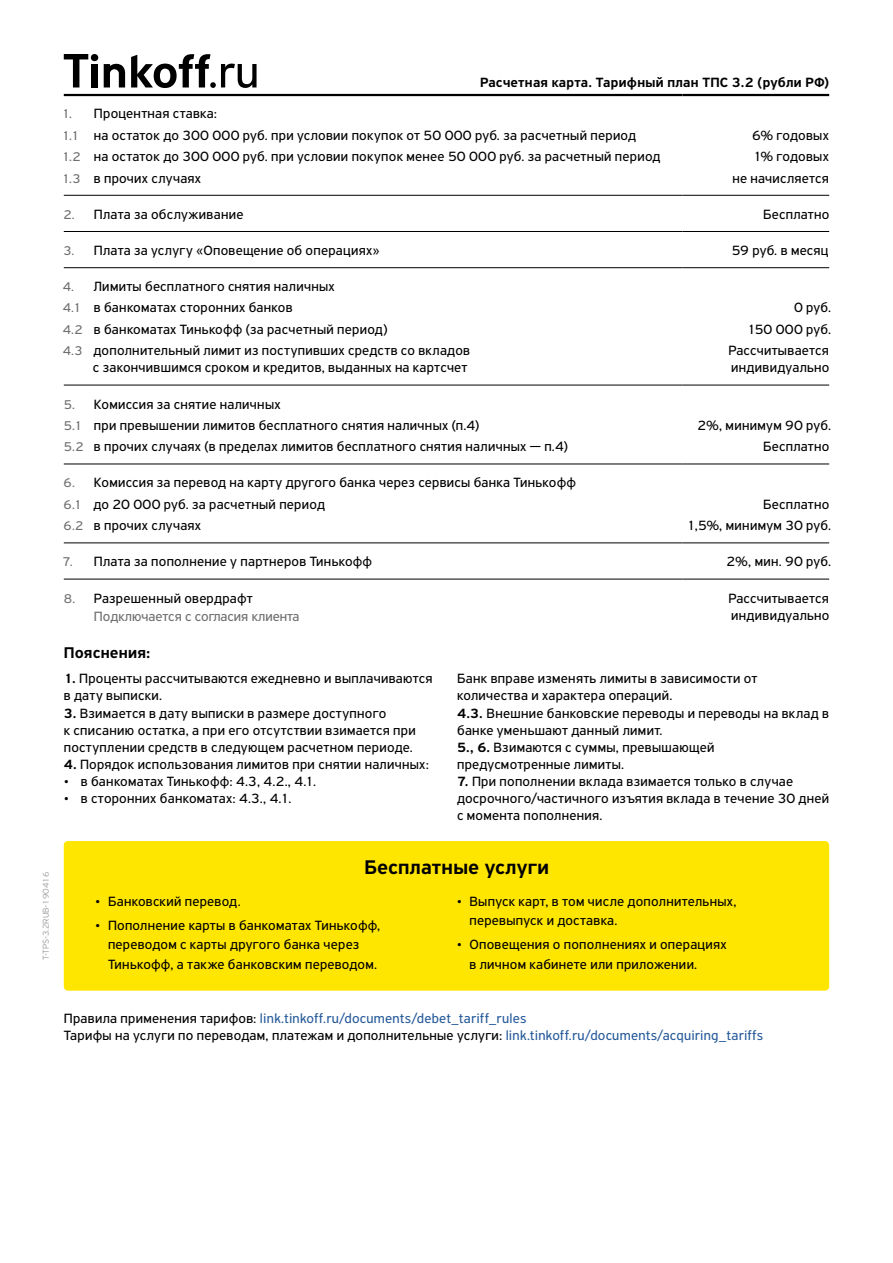
<style>
.page{position:relative;width:893px;height:1263px;background:#fff}
.page>*{position:absolute;margin:0;border:0;box-sizing:border-box;transform-origin:0 0}
.t1{font:500 21px "PF Highway Sans Pro";letter-spacing:.01em;color:#000}
.t2{font:500 16.5px "PF Highway Sans Pro";letter-spacing:.01em;color:#000}
.t3{font:14.25px/21.3px "PF Highway Sans Pro";letter-spacing:.02em;color:#000}
.t4{font:14.25px/17.1px "PF Highway Sans Pro";letter-spacing:.02em;color:#275b9b}
.t5{font:14.25px/18.5px "PF Highway Sans Pro";color:#706f6f}
.t6{font:500 14.25px "PF Highway Sans Pro";letter-spacing:.015em;color:#000}
.t7{font:300 9px "PF Highway Sans Pro";color:#9d9d9c}
.s1{font-size:13.5px;color:#706f6f}
.s2{font-size:13.5px}
.s3{color:#000}
.s4{font-weight:500}
</style>
<div class="page">
<hr style="left:64px;top:542px;width:618px;height:1px;background:#000">
<hr style="left:682px;top:542px;width:147px;height:1px;background:#000">
<hr style="left:64px;top:267px;width:618px;height:1px;background:#000">
<hr style="left:682px;top:267px;width:147px;height:1px;background:#000">
<hr style="left:64px;top:231px;width:618px;height:1px;background:#000">
<hr style="left:682px;top:231px;width:147px;height:1px;background:#000">
<hr style="left:64px;top:385px;width:618px;height:1px;background:#000">
<hr style="left:682px;top:385px;width:147px;height:1px;background:#000">
<hr style="left:64px;top:464px;width:618px;height:1px;background:#000">
<hr style="left:682px;top:464px;width:147px;height:1px;background:#000">
<hr style="left:64px;top:94px;width:618px;height:2px;background:#000">
<hr style="left:682px;top:94px;width:147px;height:2px;background:#000">
<hr style="left:64px;top:195px;width:618px;height:1px;background:#000">
<hr style="left:682px;top:195px;width:147px;height:1px;background:#000">
<hr style="left:64px;top:579px;width:618px;height:1px;background:#000">
<hr style="left:682px;top:579px;width:147px;height:1px;background:#000">
<svg style="left:64px;top:54px;width:34px;height:33px"></svg>
<div style="left:91px;top:64px;width:7px;height:23px;background:#000"></div>
<svg style="left:104px;top:63px;width:21px;height:24px"></svg>
<svg style="left:131px;top:54px;width:126px;height:34px"></svg>
<div style="left:64px;top:841px;width:765px;height:150px;background:#ffe600;border-radius:4px"></div>
<p class="t6" style="left:480px;top:74px;width:351px">Расчетная карта. Тарифный план ТПС 3.2 (рубли РФ)</p>
<p class="t3" style="left:62px;top:103px;width:600px"><span class="s1">1.</span> Процентная ставка:<br><span class="s1">1.1</span> на остаток до 300 000 руб. при условии покупок от 50 000 руб. за расчетный период<br><span class="s1">1.2</span> на остаток до 300 000 руб. при условии покупок менее 50 000 руб. за расчетный период <span class="s1">1.3</span> в прочих случаях</p>
<p class="t3" style="left:732px;top:124px;width:98px;text-align:right">6% годовых<br>1% годовых<br>не начисляется</p>
<p class="t3" style="left:63px;top:203px;width:181px"><span class="s1">2.</span> Плата за обслуживание</p>
<p class="t3" style="left:763px;top:203px;width:68px">Бесплатно</p>
<p class="t3" style="left:63px;top:240px;width:318px"><span class="s1">3.</span> Плата за услугу «Оповещение об операциях»</p>
<p class="t3" style="left:732px;top:240px;width:98px">59 руб. в месяц</p>
<p class="t3" style="left:63px;top:276px;width:409px"><span class="s1">4.</span> Лимиты бесплатного снятия наличных<br><span class="s1">4.1</span> в банкоматах сторонних банков<br><span class="s1">4.2</span> в банкоматах Тинькофф (за расчетный период)<br><span class="s1">4.3</span> дополнительный лимит из поступивших средств со вкладов</p>
<p class="t3" style="left:93px;top:357px;width:376px">с закончившимся сроком и кредитов, выданных на картсчет</p>
<p class="t3" style="left:728px;top:297px;width:104px;text-align:right">0 руб.<br>150 000 руб.<br>Рассчитывается</p>
<p class="t3" style="left:731px;top:357px;width:100px">индивидуально</p>
<p class="t3" style="left:64px;top:393px;width:506px"><span class="s1">5.</span> Комиссия за снятие наличных<br><span class="s1">5.1</span> при превышении лимитов бесплатного снятия наличных (п.4)<br><span class="s1">5.2</span> в прочих случаях (в пределах лимитов бесплатного снятия наличных — п.4)</p>
<p class="t3" style="left:64px;top:472px;width:514px"><span class="s1">6.</span> Комиссия за перевод на карту другого банка через сервисы банка Тинькофф<br><span class="s1">6.1</span> до 20 000 руб. за расчетный период<br><span class="s1">6.2</span> в прочих случаях</p>
<p class="t3" style="left:697px;top:414px;width:135px;text-align:right">2%, минимум 90 руб.<br>Бесплатно</p>
<p class="t3" style="left:687px;top:493px;width:146px;text-align:right">Бесплатно<br>1,5%, минимум 30 руб.</p>
<p class="t3" style="left:63px;top:551px;width:311px"><span class="s1">7.</span> Плата за пополнение у партнеров Тинькофф</p>
<p class="t3" style="left:727px;top:551px;width:106px">2%, мин. 90 руб.</p>
<p class="t5" style="left:94px;top:589px;width:207px;text-indent:-30px"><span class="s2">8.</span> <span class="s3">Разрешенный овердрафт<br></span>Подключается с согласия клиента</p>
<p class="t3" style="left:728px;top:589px;width:103px;line-height:17.1px">Рассчитывается индивидуально</p>
<p class="t2" style="left:64px;top:643px;width:88px">Пояснения:</p>
<p class="t3" style="left:64px;top:670px;width:370px;line-height:17.1px"><span class="s4">1.</span> Проценты рассчитываются ежедневно и выплачиваются в дату выписки.</p>
<p class="t3" style="left:64px;top:704px;width:354px;line-height:17.1px"><span class="s4">3.</span> Взимается в дату выписки в размере доступного<br>к списанию остатка, а при его отсутствии взимается при поступлении средств в следующем расчетном периоде.</p>
<p class="t3" style="left:64px;top:753px;width:367px"><span class="s4">4.</span> Порядок использования лимитов при снятии наличных:</p>
<p class="t3" style="left:64px;top:770px;width:254px">• в банкоматах Тинькофф: 4.3, 4.2., 4.1.</p>
<p class="t3" style="left:64px;top:788px;width:229px">• в сторонних банкоматах: 4.3., 4.1.</p>
<p class="t3" style="left:457px;top:670px;width:373px;line-height:17.1px">Банк вправе изменять лимиты в зависимости от количества и характера операций.<br><span class="s4">4.3.</span> Внешние банковские переводы и переводы на вклад в банке уменьшают данный лимит.<br><span class="s4">5., 6.</span> Взимаются с суммы, превышающей предусмотренные лимиты.</p>
<p class="t3" style="left:457px;top:773px;width:374px;line-height:17.1px"><span class="s4">7.</span> При пополнении вклада взимается только в случае досрочного/частичного изъятия вклада в течение 30 дней с момента пополнения.</p>
<p class="t7" style="left:41px;top:960px;width:90px;rotate:-90deg">T-TPS-3.2RUB-190416</p>
<h1 class="t1" style="left:364px;top:854px;width:186px">Бесплатные услуги</h1>
<p class="t3" style="left:95px;top:891px;width:147px">• Банковский перевод.</p>
<p class="t3" style="left:108px;top:915px;width:274px;line-height:19.5px;text-indent:-13px">• Пополнение карты в банкоматах Тинькофф, переводом с карты другого банка через<br>Тинькофф, а также банковским переводом.</p>
<p class="t3" style="left:469px;top:891px;width:269px;line-height:19.5px;text-indent:-13px">• Выпуск карт, в том числе дополнительных, перевыпуск и доставка.</p>
<p class="t3" style="left:469px;top:935px;width:259px;line-height:19.5px;text-indent:-13px">• Оповещения о пополнениях и операциях в личном кабинете или приложении.</p>
<p class="t4" style="left:64px;top:1009px;width:701px"><span class="s3">Правила применения тарифов:</span> link.tinkoff.ru/documents/debet_tariff_rules<br><span class="s3">Тарифы на услуги по переводам, платежам и дополнительные услуги:</span> link.tinkoff.ru/documents/acquiring_tariffs</p>
</div>
